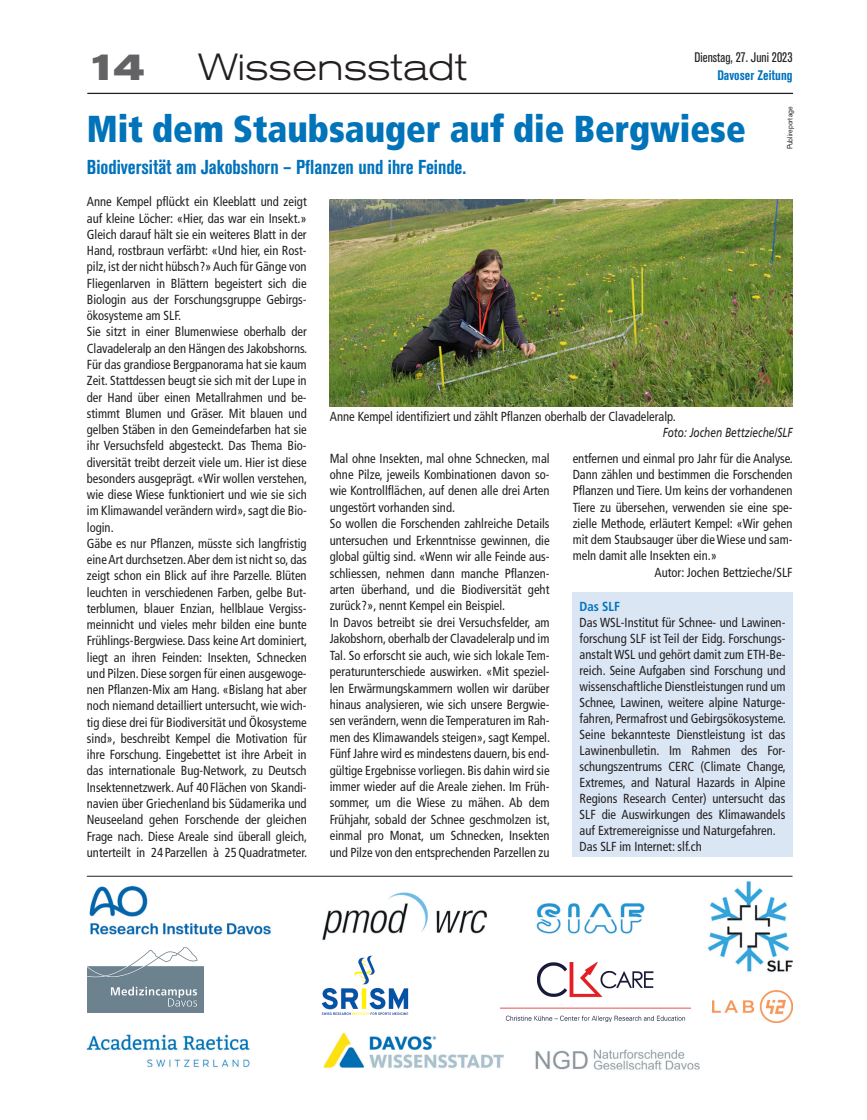
<style>
.page{position:relative;width:867px;height:1120px;background:#fff}
.page>*{position:absolute;margin:0;border:0;box-sizing:border-box;transform-origin:0 0}
.t1{font:900 condensed 37.5px "Frutiger LT Std";color:#0073b9;scale:.95 1}
.t2{font:300 expanded 37.5px "Akzidenz Grotesk Pro";color:#231f20}
.t3{font:700 expanded 37.5px "Akzidenz Grotesk Pro";color:#636366}
.t4{font:700 condensed 20px "Akzidenz Grotesk Pro";color:#0072bc}
.t5{font:condensed 13.75px "Akzidenz Grotesk Pro";color:#231f20}
.t6{font:700 condensed 13.75px "Akzidenz Grotesk Pro";color:#0072bc}
.t7{font:condensed 13.12px/16.2px "Frutiger LT Std";color:#231f20;scale:.96 1}
.t8{font:italic 13.12px "Frutiger LT Std";color:#231f20;scale:.77 1}
.t9{font:700 condensed 13.12px "Frutiger LT Std";color:#0072bc;scale:.96 1}
.t10{font:7.5px "Akzidenz Grotesk Pro";color:#231f20;scale:.91 1}
</style>
<div class="page">
<hr style="left:87px;top:93px;width:705px;height:1px;background:#231f20">
<hr style="left:87px;top:876px;width:705px;height:1px;background:#231f20">
<div style="left:572px;top:592px;width:220px;height:265px;background:#dbe6f4"></div>
<img style="left:89px;top:885px;width:182px;height:50px">
<img style="left:322px;top:892px;width:166px;height:49px">
<img style="left:536px;top:903px;width:109px;height:31px">
<img style="left:87px;top:1034px;width:163px;height:33px">
<img style="left:323px;top:1032px;width:181px;height:36px">
<img style="left:535px;top:1049px;width:165px;height:21px">
<img style="left:500px;top:963px;width:190px;height:59px">
<img style="left:87px;top:947px;width:116px;height:65px">
<img style="left:321px;top:955px;width:88px;height:60px">
<img style="left:707px;top:881px;width:85px;height:91px">
<img style="left:712px;top:990px;width:80px;height:32px">
<img style="left:330px;top:199px;width:462px;height:208px">
<p class="t5" style="left:694px;top:48px;width:99px">Dienstag, 27. Juni 2023</p>
<h1 class="t3" style="left:87px;top:42px;width:60px">14</h1>
<h1 class="t2" style="left:198px;top:42px;width:270px">Wissensstadt</h1>
<p class="t6" style="left:717px;top:66px;width:77px">Davoser Zeitung</p>
<p class="t10" style="left:784px;top:149px;width:49px;rotate:-90deg">Publireportage</p>
<h1 class="t1" style="left:87px;top:106px;width:695px">Mit dem Staubsauger auf die Bergwiese</h1>
<h2 class="t4" style="left:87px;top:154px;width:381px">Biodiversität am Jakobshorn – Pflanzen und ihre Feinde.</h2>
<p class="t7" style="left:87px;top:194px;width:231px">Anne Kempel pflückt ein Kleeblatt und zeigt auf kleine Löcher: «Hier, das war ein Insekt.» Gleich darauf hält sie ein weiteres Blatt in der Hand, rostbraun verfärbt: «Und hier, ein Rost&shy;pilz, ist der nicht hübsch?» Auch für Gänge von Fliegenlarven in Blättern begeistert sich die Biologin aus der Forschungsgruppe Gebirgs&shy;ökosysteme am SLF.<br>Sie sitzt in einer Blumenwiese oberhalb der Clavadeleralp an den Hängen des Jakobshorns.<br>Für das grandiose Bergpanorama hat sie kaum Zeit. Stattdessen beugt sie sich mit der Lupe in der Hand über einen Metallrahmen und be&shy;stimmt Blumen und Gräser. Mit blauen und gelben Stäben in den Gemeindefarben hat sie ihr Versuchsfeld abgesteckt. Das Thema Bio&shy;diversität treibt derzeit viele um. Hier ist diese besonders ausgeprägt. «Wir wollen verstehen, wie diese Wiese funktioniert und wie sie sich im Klimawandel verändern wird», sagt die Bio&shy;login.<br>Gäbe es nur Pflanzen, müsste sich langfristig eine Art durchsetzen. Aber dem ist nicht so, das zeigt schon ein Blick auf ihre Parzelle. Blüten leuchten in verschiedenen Farben, gelbe But&shy;terblumen, blauer Enzian, hellblaue Vergiss&shy;meinnicht und vieles mehr bilden eine bunte Frühlings-Bergwiese. Dass keine Art dominiert, liegt an ihren Feinden: Insekten, Schnecken und Pilzen. Diese sorgen für einen ausgewoge&shy;nen Pflanzen-Mix am Hang. «Bislang hat aber noch niemand detailliert untersucht, wie wich&shy;tig diese drei für Biodiversität und Ökosysteme sind», beschreibt Kempel die Motivation für ihre Forschung. Eingebettet ist ihre Arbeit in das internationale Bug-Network, zu Deutsch Insektennetzwerk. Auf 40 Flächen von Skandi&shy;navien über Griechenland bis Südamerika und Neuseeland gehen Forschende der gleichen Frage nach. Diese Areale sind überall gleich, unterteilt in 24 Parzellen à 25Quadratmeter.</p>
<p class="t7" style="left:330px;top:408px;width:362px">Anne Kempel identifiziert und zählt Pflanzen oberhalb der Clavadeleralp.</p>
<p class="t8" style="left:662px;top:425px;width:170px">Foto: Jochen Bettzieche/SLF</p>
<p class="t7" style="left:330px;top:450px;width:231px">Mal ohne Insekten, mal ohne Schnecken, mal ohne Pilze, jeweils Kombinationen davon so&shy;wie Kontrollflächen, auf denen alle drei Arten ungestört vorhanden sind.<br>So wollen die Forschenden zahlreiche Details untersuchen und Erkenntnisse gewinnen, die global gültig sind. «Wenn wir alle Feinde aus&shy;schliessen, nehmen dann manche Pflanzen&shy;arten überhand, und die Biodiversität geht zurück?», nennt Kempel ein Beispiel.<br>In Davos betreibt sie drei Versuchsfelder, am Jakobshorn, oberhalb der Clavadeleralp und im Tal. So erforscht sie auch, wie sich lokale Tem&shy;peraturunterschiede auswirken. «Mit speziel&shy;len Erwärmungskammern wollen wir darüber hinaus analysieren, wie sich unsere Bergwie&shy;sen verändern, wenn die Temperaturen im Rah&shy;men des Klimawandels steigen», sagt Kempel.<br>Fünf Jahre wird es mindestens dauern, bis end&shy;gültige Ergebnisse vorliegen. Bis dahin wird sie immer wieder auf die Areale ziehen. Im Früh&shy;sommer, um die Wiese zu mähen. Ab dem Frühjahr, sobald der Schnee geschmolzen ist, einmal pro Monat, um Schnecken, Insekten und Pilze von den entsprechenden Parzellen zu</p>
<p class="t7" style="left:572px;top:450px;width:231px">entfernen und einmal pro Jahr für die Analyse.</p>
<p class="t7" style="left:572px;top:466px;width:230px">Dann zählen und bestimmen die Forschenden</p>
<p class="t7" style="left:572px;top:482px;width:230px">Pflanzen und Tiere. Um keins der vorhandenen</p>
<p class="t7" style="left:572px;top:499px;width:230px">Tiere zu übersehen, verwenden sie eine spe-</p>
<p class="t7" style="left:572px;top:515px;width:230px">zielle Methode, erläutert Kempel: «Wir gehen</p>
<p class="t7" style="left:572px;top:531px;width:230px">mit dem Staubsauger über die Wiese und sam-</p>
<p class="t7" style="left:572px;top:548px;width:152px">meln damit alle Insekten ein.»</p>
<p class="t7" style="left:654px;top:564px;width:145px">Autor: Jochen Bettzieche/SLF</p>
<p class="t9" style="left:579px;top:598px;width:44px">Das SLF</p>
<p class="t7" style="left:579px;top:614px;width:216px">Das WSL-Institut für Schnee- und Lawinen&shy;forschung SLF ist Teil der Eidg. Forschungs&shy;anstalt WSL und gehört damit zum ETH-Be&shy;reich. Seine Aufgaben sind Forschung und wissenschaftliche Dienstleistungen rund um Schnee, Lawinen, weitere alpine Naturge&shy;fahren, Permafrost und Gebirgsökosysteme.<br>Seine bekannteste Dienstleistung ist das Lawinenbulletin. Im Rahmen des For&shy;schungszentrums CERC (Climate Change, Extremes, and Natural Hazards in Alpine Regions Research Center) untersucht das SLF die Auswirkungen des Klimawandels auf Extremereignisse und Naturgefahren.<br>Das SLF im Internet: slf.ch</p>
</div>
